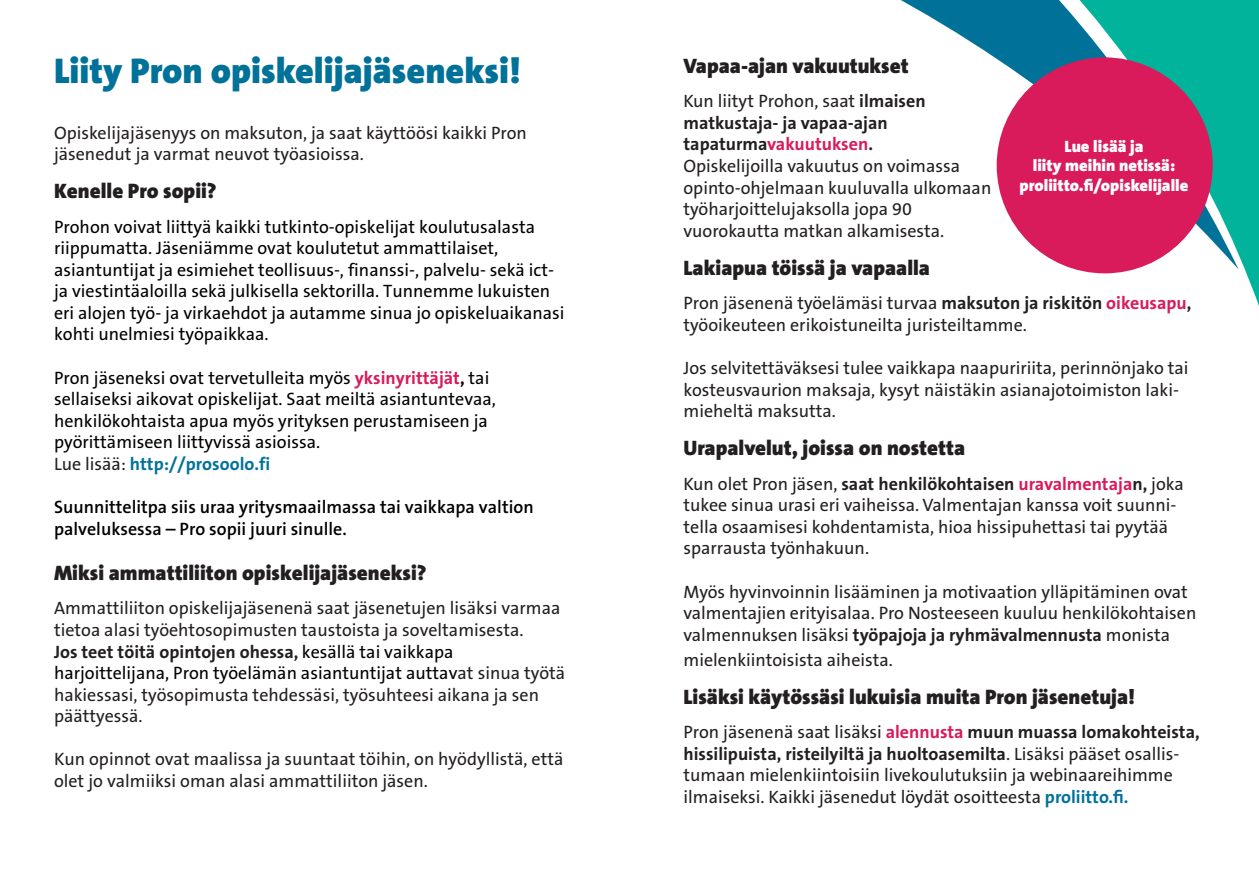
<style>
.page{position:relative;width:1259px;height:893px;background:#fff}
.page>*{position:absolute;margin:0;border:0;box-sizing:border-box;transform-origin:0 0}
.t1{font:900 36px "The Sans B9";color:#00729a}
.otsikko_thesansblack{font:900 21px "The Sans B9";color:#231f20}
.t2{font:18px/21.6px "The Sans B5 Plain";color:#231f20}
.t3{font:18px/21.6px "The Sans B5 Plain";color:#000}
.t4{font:600 18px/21.6px "The Sans B6";color:#000}
.otsikko_thesansblack-2{font:900 16.5px/19.8px "The Sans B9";color:#fff;text-align:center}
.s1{font-family:"The Sans B7";font-weight:700;color:#d91a5b}
.s2{font-family:"The Sans B7";font-weight:700}
.s3{color:#231f20}
.s4{font-family:"The Sans B7";font-weight:700;color:#00729a}
.s5{color:#000}
</style>
<div class="page">
<svg style="left:1074px;top:0;width:185px;height:306px"></svg>
<svg style="left:901px;top:0;width:337px;height:269px"></svg>
<div style="left:996px;top:57px;width:216px;height:216px;background:#d91a5b;border-radius:50%"></div>
<p class="t1" style="left:54px;top:51px;width:468px">Liity Pron opiskelijajäseneksi!</p>
<p class="t2" style="left:54px;top:122px;width:474px">Opiskelijajäsenyys on maksuton, ja saat käyttöösi kaikki Pron jäsenedut ja varmat neuvot työasioissa.</p>
<p class="otsikko_thesansblack" style="left:54px;top:180px;width:164px">Kenelle Pro sopii?</p>
<p class="t3" style="left:54px;top:216px;width:512px">Prohon voivat liittyä kaikki tutkinto-opiskelijat koulutusalasta riippumatta. Jäseniämme ovat koulutetut ammattilaiset, asiantuntijat ja esimiehet teollisuus-, finanssi-, palvelu- sekä ict&shy;ja viestintäaloilla sekä julkisella sektorilla. Tunnemme lukuisten eri alojen työ- ja virkaehdot ja autamme sinua jo opiskeluaikanasi kohti unelmiesi työpaikkaa.</p>
<p class="t3" style="left:54px;top:367px;width:443px">Pron jäseneksi ovat tervetulleita myös <span class="s1">yksinyrittäjät</span><span class="s2">,</span> tai sellaiseksi aikovat opiskelijat. Saat meiltä asiantuntevaa, henkilökohtaista apua myös yrityksen perustamiseen ja pyörittämiseen liittyvissä asioissa.<br><span class="s3">Lue lisää:</span> <span class="s4">http://prosoolo.fi</span></p>
<p class="t4" style="left:54px;top:497px;width:481px">Suunnittelitpa siis uraa yritysmaailmassa tai vaikkapa valtion palveluksessa – Pro sopii juuri sinulle.</p>
<p class="otsikko_thesansblack" style="left:54px;top:561px;width:374px">Miksi ammattiliiton opiskelijajäseneksi?</p>
<p class="t2" style="left:54px;top:598px;width:513px">Ammattiliiton opiskelijajäsenenä saat jäsenetujen lisäksi varmaa tietoa alasi työehtosopimusten taustoista ja soveltamisesta.<br><span class="s2">Jos teet töitä opintojen ohessa,</span> <span class="s5">kesällä tai vaikkapa harjoittelijana, Pron työelämän asiantuntijat auttav</span>at sinua työtä hakiessasi, työsopimusta tehdessäsi, työsuhteesi aikana ja sen päättyessä.</p>
<p class="t2" style="left:54px;top:749px;width:511px">Kun opinnot ovat maalissa ja suuntaat töihin, on hyödyllistä, että olet jo valmiiksi oman alasi ammattiliiton jäsen.</p>
<p class="otsikko_thesansblack" style="left:683px;top:55px;width:227px">Vapaa-ajan vakuutukset</p>
<p class="t2" style="left:683px;top:91px;width:309px">Kun liityt Prohon, saat <span class="s2">ilmaisen matkustaja- ja vapaa-ajan tapaturma</span><span class="s1">vakuutuksen</span><span class="s2">.<br></span>Opiskelijoilla vakuutus on voimassa opinto-ohjelmaan kuuluvalla ulkomaan työharjoittelujaksolla jopa 90</p>
<p class="t2" style="left:683px;top:221px;width:262px">vuorokautta matkan alkamisesta.</p>
<p class="otsikko_thesansblack" style="left:683px;top:256px;width:248px">Lakiapua töissä ja vapaalla</p>
<p class="t2" style="left:683px;top:293px;width:509px">Pron jäsenenä työelämäsi turvaa <span class="s2">maksuton ja riskitön</span> <span class="s1">oikeusapu</span><span class="s2">, </span>työoikeuteen erikoistuneilta juristeiltamme.</p>
<p class="t2" style="left:683px;top:358px;width:506px">Jos selvitettäväksesi tulee vaikkapa naapuririita, perinnönjako tai kosteusvaurion maksaja, kysyt näistäkin asianajotoimiston laki&shy;mieheltä maksutta.</p>
<p class="otsikko_thesansblack" style="left:683px;top:437px;width:283px">Urapalvelut, joissa on nostetta</p>
<p class="t2" style="left:683px;top:473px;width:502px">Kun olet Pron jäsen, <span class="s2">saat henkilökohtaisen</span> <span class="s1">uravalmentaja</span><span class="s2">n,</span> joka tukee sinua urasi eri vaiheissa. Valmentajan kanssa voit suunni&shy;tella osaamisesi kohdentamista, hioa hissipuhettasi tai pyytää sparrausta työnhakuun.</p>
<p class="t2" style="left:683px;top:581px;width:514px">Myös hyvinvoinnin lisääminen ja motivaation ylläpitäminen ovat valmentajien erityisalaa. Pro Nosteeseen kuuluu henkilökohtaisen valmennuksen lisäksi <span class="s2">työpajoja ja ryhmävalmennusta</span> monista</p>
<p class="t2" style="left:683px;top:650px;width:211px">mielenkiintoisista aiheista.</p>
<p class="otsikko_thesansblack" style="left:683px;top:685px;width:453px">Lisäksi käytössäsi lukuisia muita Pron jäsenetuja!</p>
<p class="t2" style="left:683px;top:722px;width:518px">Pron jäsenenä saat lisäksi <span class="s1">alennusta</span> <span class="s2">muun muassa lomakohteista, hissilipuista, risteilyiltä ja huoltoasemilta</span>. Lisäksi pääset osallis&shy;tumaan mielenkiintoisiin livekoulutuksiin ja webinaareihimme ilmaiseksi. Kaikki jäsenedut löydät osoitteesta <span class="s4">proliitto.fi.</span></p>
<p class="otsikko_thesansblack-2" style="left:1019px;top:137px;width:170px">Lue lisää ja<br>liity meihin netissä: proliitto.fi/opiskelijalle</p>
</div>
